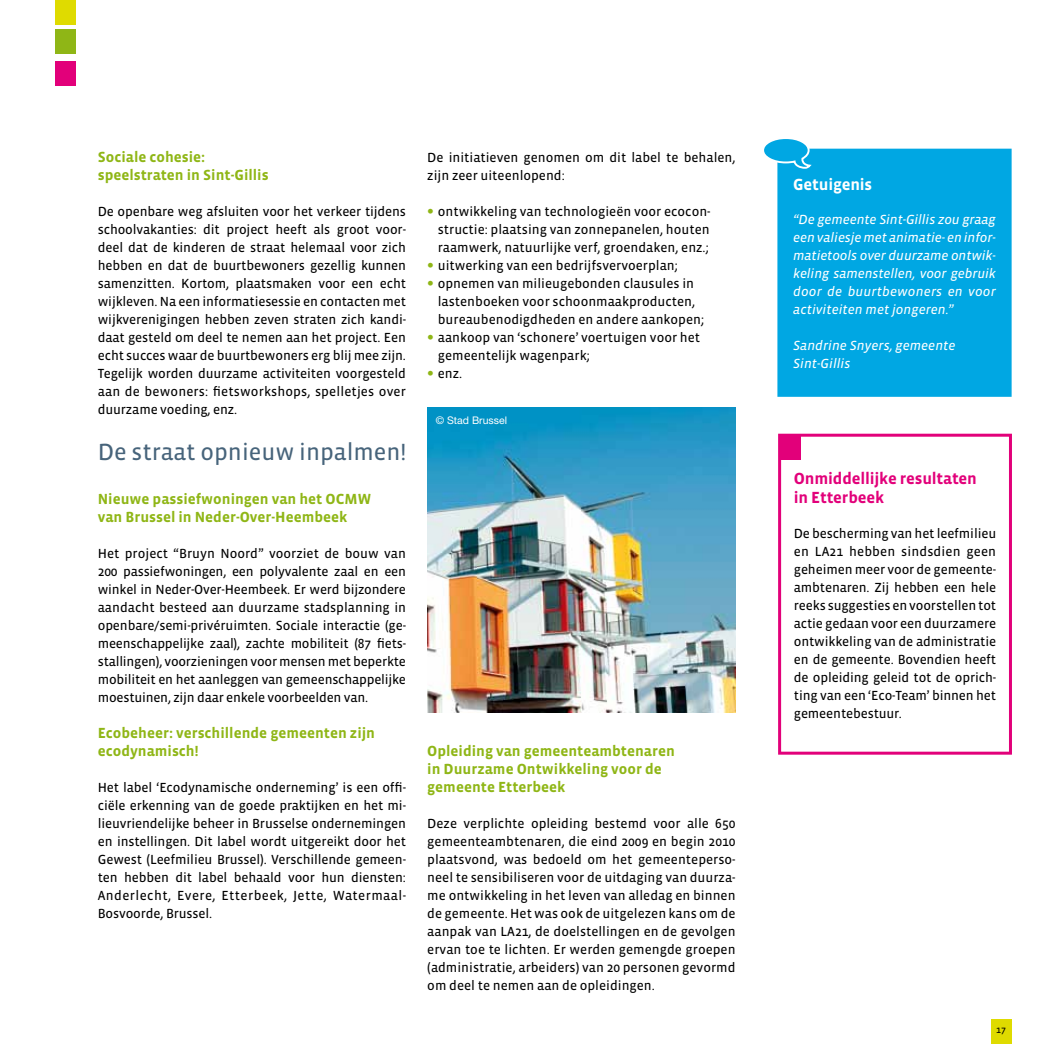
<style>
.page{position:relative;width:1063px;height:1063px;background:#fff}
.page>*{position:absolute;margin:0;border:0;box-sizing:border-box;transform-origin:0 0}
.t1{font:24px "Vista Sans Reg";color:#47647b}
.t2{font:700 16.5px/19.8px "Vista Sans";letter-spacing:-.01em;color:#e2007a}
.t3{font:700 16.5px "Vista Sans";letter-spacing:-.01em;color:#fff}
.t4{font:700 15px/18px "Vista Sans";color:#8fb616}
.t5{font:13.5px/18px "Vista Sans Reg";color:#000;text-align:justify}
.t6{font:italic 13.5px/18px "Vista Sans Reg";color:#fff;text-align:justify}
.t7{font:10.5px "Helvetica Neue LT Std";color:#fff}
.t8{font:9.75px "Vista Sans Reg";color:#000}
.s1{font-family:"Helvetica Neue LT Std";font-weight:700;color:#8fb616}
</style>
<div class="page">
<div style="left:55px;top:0;width:21px;height:24px;background:#dfdb00"></div>
<div style="left:55px;top:30px;width:21px;height:24px;background:#8fb616"></div>
<div style="left:55px;top:61px;width:21px;height:24px;background:#e2007a"></div>
<div style="left:991px;top:1019px;width:21px;height:24px;background:#dfdb00"></div>
<div style="left:780px;top:436px;width:21px;height:24px;background:#e2007a"></div>
<div style="left:778px;top:434px;width:234px;height:321px;border:3px solid #e2007a"></div>
<div style="left:779px;top:150px;width:231px;height:245px;background:#00a7e3"></div>
<div style="left:777px;top:149px;width:235px;height:248px;border:3px solid #00a7e3"></div>
<svg style="left:764px;top:139px;width:49px;height:31px"></svg>
<img style="left:427px;top:408px;width:309px;height:305px">
<p class="t4" style="left:98px;top:148px;width:172px">Sociale cohesie: speelstraten in Sint-Gillis</p>
<p class="t5" style="left:98px;top:203px;width:310px">De openbare weg afsluiten voor het verkeer tijdens schoolvakanties: dit project heeft als groot voor&shy;deel dat de kinderen de straat helemaal voor zich hebben en dat de buurtbewoners gezellig kunnen samenzitten. Kortom, plaatsmaken voor een echt wijkleven. Na een informatiesessie en contacten met wijkverenigingen hebben zeven straten zich kandi&shy;daat gesteld om deel te nemen aan het project. Een echt succes waar de buurtbewoners erg blij mee zijn.<br>Tegelijk worden duurzame activiteiten voorgesteld aan de bewoners: fietsworkshops, spelletjes over duurzame voeding, enz.</p>
<h1 class="t1" style="left:98px;top:440px;width:310px">De straat opnieuw inpalmen!</h1>
<p class="t4" style="left:98px;top:490px;width:275px">N ieuwe passiefwoningen van het OCMW van Brussel in Neder-Over-Heembeek</p>
<p class="t5" style="left:98px;top:545px;width:310px">Het project “Bruyn Noord” voorziet de bouw van 200 passiefwoningen, een polyvalente zaal en een winkel in Neder-Over-Heembeek. Er werd bijzondere aandacht besteed aan duurzame stadsplanning in openbare/semi-privéruimten. Sociale interactie (ge&shy;meenschappelijke zaal), zachte mobiliteit (87 fiets&shy;stallingen), voorzieningen voor mensen met beperkte mobiliteit en het aanleggen van gemeenschappelijke moestuinen, zijn daar enkele voorbeelden van.</p>
<p class="t4" style="left:98px;top:724px;width:279px">Ecobeheer: verschillende gemeenten zijn ecodynamisch!</p>
<p class="t5" style="left:98px;top:779px;width:310px">Het label ‘Ecodynamische onderneming’ is een offi&shy;ciële erkenning van de goede praktijken en het mi&shy;lieuvriendelijke beheer in Brusselse ondernemingen en instellingen. Dit label wordt uitgereikt door het Gewest (Leefmilieu Brussel). Verschillende gemeen&shy;ten hebben dit label behaald voor hun diensten:<br>Anderlecht, Evere, Etterbeek, Jette, Watermaal-Bosvoorde, Brussel.</p>
<p class="t5" style="left:427px;top:149px;width:310px">De initiatieven genomen om dit label te behalen, zijn zeer uiteenlopend:</p>
<p class="t5" style="left:438px;top:203px;width:274px;text-indent:-11px"><span class="s1">•</span> ontwikkeling van technologieën voor ecocon&shy;structie: plaatsing van zonnepanelen, houten raamwerk, natuurlijke verf, groendaken, enz.;</p>
<p class="t5" style="left:427px;top:257px;width:252px"><span class="s1">•</span> uitwerking van een bedrijfsvervoerplan;</p>
<p class="t5" style="left:438px;top:275px;width:268px;text-align:left;text-indent:-11px"><span class="s1">•</span> opnemen van milieugebonden clausules in lastenboeken voor schoonmaakproducten, bureaubenodigdheden en andere aankopen;</p>
<p class="t5" style="left:438px;top:329px;width:264px;text-indent:-11px"><span class="s1">•</span> aankoop van ‘schonere’ voertuigen voor het gemeentelijk wagenpark;</p>
<p class="t5" style="left:427px;top:365px;width:36px"><span class="s1">•</span> enz.</p>
<p class="t7" style="left:436px;top:414px;width:73px">© Stad Brussel</p>
<p class="t4" style="left:427px;top:742px;width:249px">Opleiding van gemeenteambtenaren in Duurzame Ontwikkeling voor de gemeente Etterbeek</p>
<p class="t5" style="left:427px;top:815px;width:310px">Deze verplichte opleiding bestemd voor alle 650 gemeenteambtenaren, die eind 2009 en begin 2010 plaatsvond, was bedoeld om het gemeenteperso&shy;neel te sensibiliseren voor de uitdaging van duurza&shy;me ontwikkeling in het leven van alledag en binnen de gemeente. Het was ook de uitgelezen kans om de aanpak van LA21, de doelstellingen en de gevolgen ervan toe te lichten. Er werden gemengde groepen (administratie, arbeiders) van 20 personen gevormd om deel te nemen aan de opleidingen.</p>
<p class="t3" style="left:793px;top:176px;width:81px">Getuigenis</p>
<p class="t6" style="left:793px;top:211px;width:204px">“De gemeente Sint-Gillis zou graag een valiesje met animatie- en infor&shy;matietools over duurzame ontwik&shy;keling samenstellen, voor gebruik door de buurtbewoners en voor activiteiten met jongeren.”</p>
<p class="t6" style="left:793px;top:337px;width:164px">Sandrine Snyers, gemeente<br>Sint-Gillis</p>
<p class="t2" style="left:794px;top:469px;width:185px">Onmiddellijke resultaten in Etterbeek</p>
<p class="t5" style="left:794px;top:524px;width:204px">De bescherming van het leefmilieu en LA21 hebben sindsdien geen geheimen meer voor de gemeente&shy;ambtenaren. Zij hebben een hele reeks suggesties en voorstellen tot actie gedaan voor een duurzamere ontwikkeling van de administratie en de gemeente. Bovendien heeft de opleiding geleid tot de oprich&shy;ting van een ‘Eco-Team’ binnen het gemeentebestuur.</p>
<p class="t8" style="left:996px;top:1025px;width:11px">17</p>
</div>
